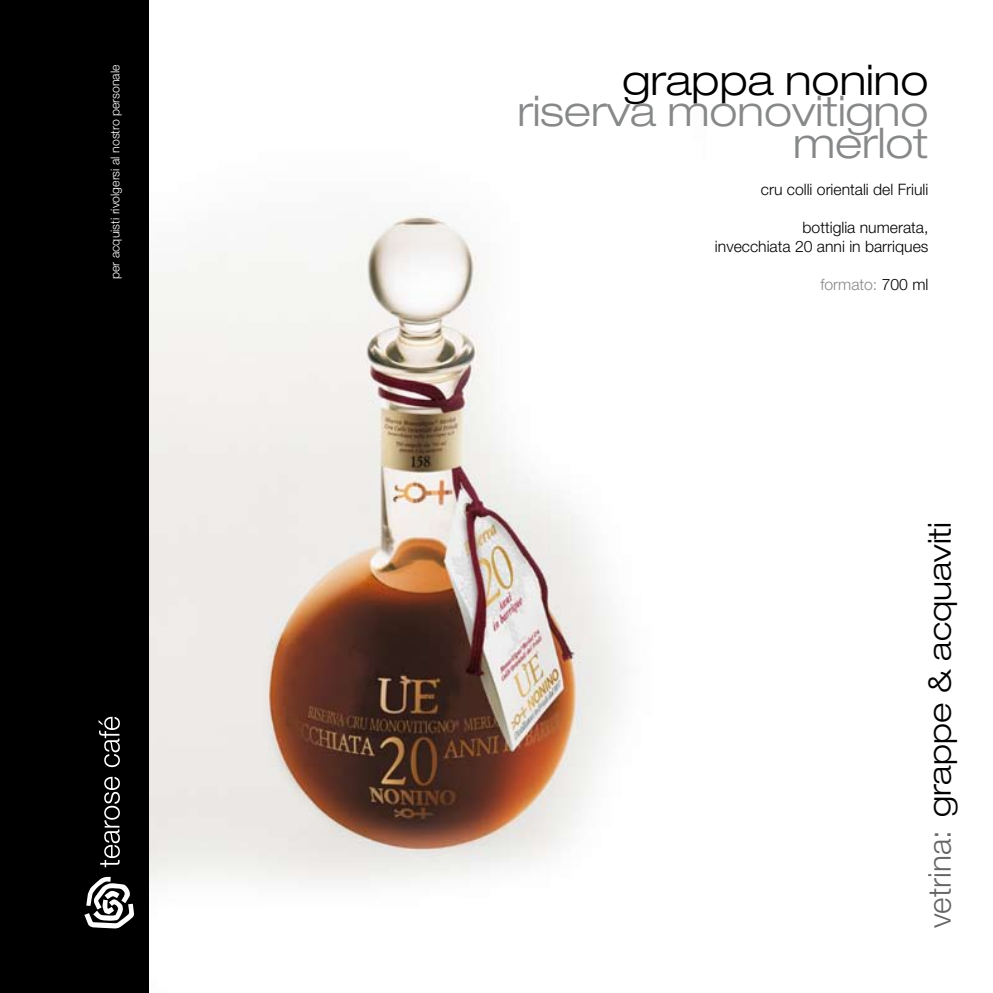
<style>
.page{position:relative;width:993px;height:993px;background:#fff}
.page>*{position:absolute;margin:0;border:0;box-sizing:border-box;transform-origin:0 0}
.t1{font:300 expanded 42px/31.5px "Helvetica Neue LT Std";color:#878889;text-align:right}
.t2{font:300 expanded 42px "Helvetica Neue LT Std";color:#000}
.t3{font:300 expanded 31.5px "Helvetica Neue LT Std";color:#000}
.t4{font:300 15.75px/18.9px "Helvetica Neue LT Std";color:#000;text-align:right}
.t5{font:300 15.75px "Helvetica Neue LT Std";color:#878889}
.t6{font:300 12.25px "Helvetica Neue LT Std";color:#fff}
.s1{color:#000}
.s2{font-stretch:normal}
</style>
<div class="page">
<img style="left:149px;top:212px;width:470px;height:670px">
<div style="left:0;top:0;width:149px;height:992px;background:#000"></div>
<svg style="left:84px;top:876px;width:50px;height:52px"></svg>
<svg style="left:100px;top:776px;width:20px;height:91px"></svg>
<svg style="left:98px;top:716px;width:22px;height:50px"></svg>
<p class="t6" style="left:108px;top:279px;width:216px;rotate:-90deg">per acquisti rivolgersi al nostro personale</p>
<h1 class="t2" style="left:622px;top:54px;width:307px">grappa nonino</h1>
<h1 class="t1" style="left:517px;top:95px;width:412px">riserva monovitigno merlot</h1>
<p class="t4" style="left:760px;top:180px;width:169px">cru colli orientali del Friuli</p>
<p class="t4" style="left:714px;top:218px;width:215px">bottiglia numerata,<br>invecchiata 20 anni in barriques</p>
<p class="t5" style="left:820px;top:275px;width:109px">formato: <span class="s1">700 ml</span></p>
<h2 class="t3" style="left:920px;top:928px;width:408px;rotate:-90deg"><span class="s2">vetrina:</span> grappe &amp; acquaviti</h2>
</div>
